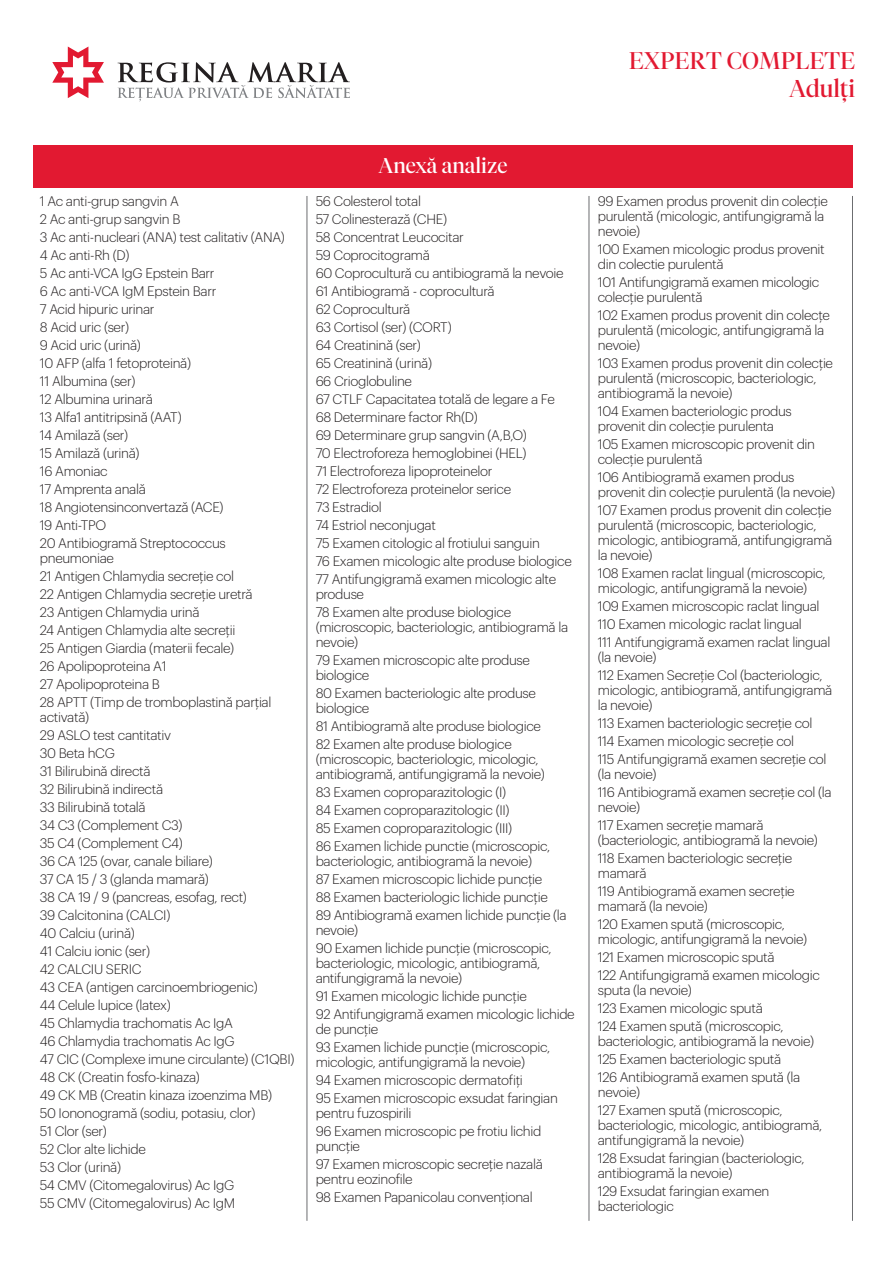
<style>
.page{position:relative;width:893px;height:1263px;background:#fff}
.page>*{position:absolute;margin:0;border:0;box-sizing:border-box;transform-origin:0 0}
.t1{font:24px/28.8px "Tiempos Fine";color:#e21931;text-align:right}
.t2{font:21px "Tiempos Fine";color:#fff}
.t3{font:300 13.5px/18px "Graphik";letter-spacing:-.025em;color:#231f20}
</style>
<div class="page">
<svg style="left:52px;top:47px;width:52px;height:51px"></svg>
<svg style="left:118px;top:62px;width:232px;height:40px"></svg>
<div style="left:33px;top:145px;width:819px;height:43px;background:#e21931"></div>
<hr style="left:307px;top:196px;width:1px;height:1025px;background:#6c6d70">
<hr style="left:589px;top:196px;width:1px;height:1025px;background:#6c6d70">
<hr style="left:852px;top:196px;width:1px;height:1025px;background:#6c6d70">
<p class="t3" style="left:40px;top:191px;width:247px">1 Ac anti-grup sangvin A<br>2 Ac anti-grup sangvin B<br>3 Ac anti-nucleari (ANA) test calitativ (ANA)<br>4 Ac anti-Rh (D)<br>5 Ac anti-VCA IgG Epstein Barr<br>6 Ac anti-VCA IgM Epstein Barr<br>7 Acid hipuric urinar<br>8 Acid uric (ser)<br>9 Acid uric (urină)<br>10 AFP (alfa 1 fetoproteină)<br>11 Albumina (ser)<br>12 Albumina urinară<br>13 Alfa1 antitripsină (AAT)<br>14 Amilază (ser)<br>15 Amilază (urină)<br>16 Amoniac<br>17 Amprenta anală<br>18 Angiotensinconvertază (ACE)<br>19 Anti-TPO<br>20 Antibiogramă Streptococcus</p>
<p class="t3" style="left:40px;top:548px;width:233px">pneumoniae<br>21 Antigen Chlamydia secreție col<br>22 Antigen Chlamydia secreție uretră<br>23 Antigen Chlamydia urină<br>24 Antigen Chlamydia alte secreții<br>25 Antigen Giardia (materii fecale)<br>26 Apolipoproteina A1<br>27 Apolipoproteina B<br>28 APTT (Timp de tromboplastină parțial</p>
<p class="t3" style="left:40px;top:707px;width:256px">activată)<br>29 ASLO test cantitativ<br>30 Beta hCG<br>31 Bilirubină directă<br>32 Bilirubină indirectă<br>33 Bilirubină totală<br>34 C3 (Complement C3)<br>35 C4 (Complement C4)<br>36 CA 125 (ovar, canale biliare)<br>37 CA 15 / 3 (glanda mamară)<br>38 CA 19 / 9 (pancreas, esofag, rect)<br>39 Calcitonina (CALCI)<br>40 Calciu (urină)<br>41 Calciu ionic (ser)<br>42 CALCIU SERIC<br>43 CEA (antigen carcinoembriogenic)<br>44 Celule lupice (latex)<br>45 Chlamydia trachomatis Ac IgA<br>46 Chlamydia trachomatis Ac IgG<br>47 CIC (Complexe imune circulante) (C1QBI)<br>48 CK (Creatin fosfo-kinaza)<br>49 CK MB (Creatin kinaza izoenzima MB)<br>50 Iononogramă (sodiu, potasiu, clor)<br>51 Clor (ser)<br>52 Clor alte lichide<br>53 Clor (urină)<br>54 CMV (Citomegalovirus) Ac IgG<br>55 CMV (Citomegalovirus) Ac IgM</p>
<h2 class="t2" style="left:379px;top:153px;width:130px">Anexă analize</h2>
<p class="t3" style="left:316px;top:191px;width:258px">56 Colesterol total<br>57 Colinesterază (CHE)<br>58 Concentrat Leucocitar<br>59 Coprocitogramă<br>60 Coprocultură cu antibiogramă la nevoie<br>61 Antibiogramă - coprocultură<br>62 Coprocultură<br>63 Cortisol (ser) (CORT)<br>64 Creatinină (ser)<br>65 Creatinină (urină)<br>66 Crioglobuline<br>67 CTLF Capacitatea totală de legare a Fe<br>68 Determinare factor Rh(D)<br>69 Determinare grup sangvin (A,B,O)<br>70 Electroforeza hemoglobinei (HEL)<br>71 Electroforeza lipoproteinelor<br>72 Electroforeza proteinelor serice<br>73 Estradiol<br>74 Estriol neconjugat<br>75 Examen citologic al frotiului sanguin<br>76 Examen micologic alte produse biologice<br>77 Antifungigramă examen micologic alte</p>
<p class="t3" style="left:316px;top:584px;width:197px">produse<br>78 Examen alte produse biologice</p>
<p class="t3" style="left:316px;top:619px;width:254px;line-height:15px">(microscopic, bacteriologic, antibiogramă la nevoie)</p>
<p class="t3" style="left:316px;top:652px;width:216px;line-height:15px">79 Examen microscopic alte produse biologice</p>
<p class="t3" style="left:316px;top:685px;width:222px;line-height:15px">80 Examen bacteriologic alte produse biologice</p>
<p class="t3" style="left:316px;top:716px;width:227px">81 Antibiogramă alte produse biologice<br>82 Examen alte produse biologice</p>
<p class="t3" style="left:316px;top:751px;width:231px;line-height:15px">(microscopic, bacteriologic, micologic, antibiogramă, antifungigramă la nevoie)</p>
<p class="t3" style="left:316px;top:782px;width:236px">83 Examen coproparazitologic (I)<br>84 Examen coproparazitologic (II)<br>85 Examen coproparazitologic (III)<br>86 Examen lichide punctie (microscopic,</p>
<p class="t3" style="left:316px;top:851px;width:253px">bacteriologic, antibiogramă la nevoie)<br>87 Examen microscopic lichide puncție<br>88 Examen bacteriologic lichide puncție<br>89 Antibiogramă examen lichide puncție (la</p>
<p class="t3" style="left:316px;top:920px;width:237px">nevoie)<br>90 Examen lichide puncție (microscopic,</p>
<p class="t3" style="left:316px;top:955px;width:226px;line-height:15px">bacteriologic, micologic, antibiogramă, antifungigramă la nevoie)</p>
<p class="t3" style="left:316px;top:986px;width:261px">91 Examen micologic lichide puncție<br>92 Antifungigramă examen micologic lichide</p>
<p class="t3" style="left:316px;top:1019px;width:236px">de puncție<br>93 Examen lichide puncție (microscopic,</p>
<p class="t3" style="left:316px;top:1052px;width:244px">micologic, antifungigramă la nevoie)<br>94 Examen microscopic dermatofiți<br>95 Examen microscopic exsudat faringian</p>
<p class="t3" style="left:316px;top:1103px;width:227px">pentru fuzospirili<br>96 Examen microscopic pe frotiu lichid</p>
<p class="t3" style="left:316px;top:1136px;width:229px">puncție<br>97 Examen microscopic secreție nazală</p>
<p class="t3" style="left:316px;top:1169px;width:219px">pentru eozinofile<br>98 Examen Papanicolau convențional</p>
<h1 class="t1" style="left:629px;top:46px;width:228px">EXPERT COMPLETE<br>Adulți</h1>
<p class="t3" style="left:598px;top:192px;width:232px;line-height:15px">99 Examen produs provenit din colecție purulentă (micologic, antifungigramă la nevoie)</p>
<p class="t3" style="left:598px;top:240px;width:229px;line-height:15px">100 Examen micologic produs provenit din colectie purulentă</p>
<p class="t3" style="left:598px;top:273px;width:223px;line-height:15px">101 Antifungigramă examen micologic colecție purulentă</p>
<p class="t3" style="left:598px;top:306px;width:234px;line-height:15px">102 Examen produs provenit din colecțe purulentă (micologic, antifungigramă la nevoie)</p>
<p class="t3" style="left:598px;top:354px;width:237px;line-height:15px">103 Examen produs provenit din colecție purulentă (microscopic, bacteriologic, antibiogramă la nevoie)</p>
<p class="t3" style="left:598px;top:402px;width:196px;line-height:15px">104 Examen bacteriologic produs provenit din colecție purulenta</p>
<p class="t3" style="left:598px;top:435px;width:219px;line-height:15px">105 Examen microscopic provenit din colecție purulentă</p>
<p class="t3" style="left:598px;top:468px;width:239px;line-height:15px">106 Antibiogramă examen produs provenit din colecție purulentă (la nevoie)</p>
<p class="t3" style="left:598px;top:501px;width:236px;line-height:15px">107 Examen produs provenit din colecție purulentă (microscopic, bacteriologic, micologic, antibiogramă, antifungigramă la nevoie)</p>
<p class="t3" style="left:598px;top:564px;width:229px;line-height:15px">108 Examen raclat lingual (microscopic, micologic, antifungigramă la nevoie)</p>
<p class="t3" style="left:598px;top:596px;width:234px">109 Examen microscopic raclat lingual<br>110 Examen micologic raclat lingual<br>111 Antifungigramă examen raclat lingual</p>
<p class="t3" style="left:598px;top:647px;width:226px">(la nevoie)<br>112 Examen Secreție Col (bacteriologic,</p>
<p class="t3" style="left:598px;top:681px;width:236px;line-height:15px">micologic, antibiogramă, antifungigramă la nevoie)</p>
<p class="t3" style="left:598px;top:713px;width:230px">113 Examen bacteriologic secreție col<br>114 Examen micologic secreție col<br>115 Antifungigramă examen secreție col</p>
<p class="t3" style="left:598px;top:764px;width:235px">(la nevoie)<br>116 Antibiogramă examen secreție col (la</p>
<p class="t3" style="left:598px;top:797px;width:167px">nevoie)<br>117 Examen secreție mamară</p>
<p class="t3" style="left:598px;top:830px;width:222px">(bacteriologic, antibiogramă la nevoie)<br>118 Examen bacteriologic secreție</p>
<p class="t3" style="left:598px;top:863px;width:198px">mamară<br>119 Antibiogramă examen secreție</p>
<p class="t3" style="left:598px;top:896px;width:189px">mamară (la nevoie)<br>120 Examen spută (microscopic,</p>
<p class="t3" style="left:598px;top:929px;width:224px">micologic, antifungigramă la nevoie)<br>121 Examen microscopic spută<br>122 Antifungigramă examen micologic</p>
<p class="t3" style="left:598px;top:980px;width:187px">sputa (la nevoie)<br>123 Examen micologic spută<br>124 Examen spută (microscopic,</p>
<p class="t3" style="left:598px;top:1031px;width:218px">bacteriologic, antibiogramă la nevoie)<br>125 Examen bacteriologic spută<br>126 Antibiogramă examen spută (la</p>
<p class="t3" style="left:598px;top:1082px;width:186px">nevoie)<br>127 Examen spută (microscopic,</p>
<p class="t3" style="left:598px;top:1116px;width:226px;line-height:15px">bacteriologic, micologic, antibiogramă, antifungigramă la nevoie)</p>
<p class="t3" style="left:598px;top:1149px;width:208px;line-height:15px">128 Exsudat faringian (bacteriologic, antibiogramă la nevoie)</p>
<p class="t3" style="left:598px;top:1182px;width:173px;line-height:15px">129 Exsudat faringian examen bacteriologic</p>
</div>
